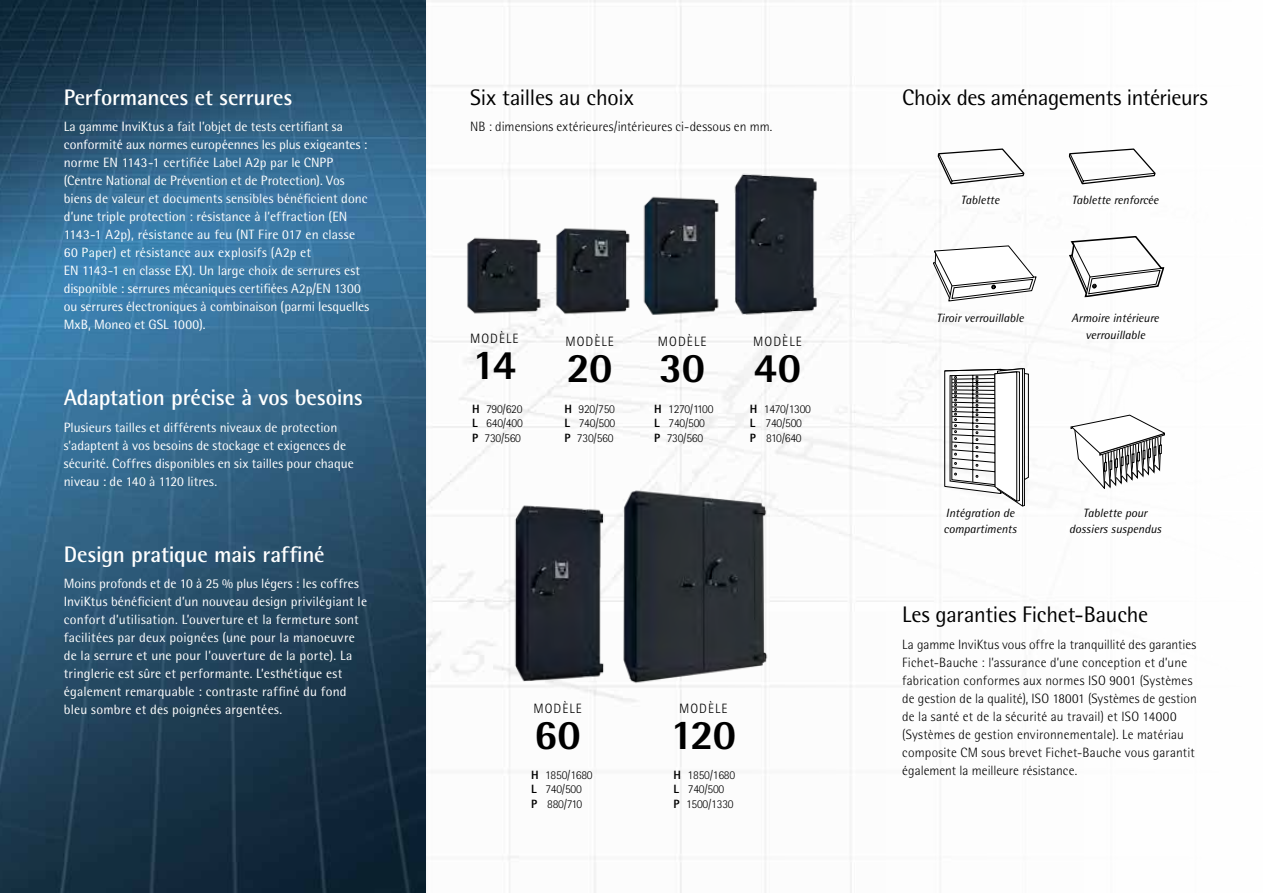
<style>
.page{position:relative;width:1263px;height:893px;background:#fff}
.page>*{position:absolute;margin:0;border:0;box-sizing:border-box;transform-origin:0 0}
.t1{font:800 42px "Rotis Semi Sans Std";letter-spacing:-.025em;color:#000}
.t2{font:700 22.5px "Rotis Semi Sans Std";letter-spacing:-.01em;color:#fff}
.t3{font:22.5px "Rotis Semi Sans Std";letter-spacing:-.015em;color:#000}
.t4{font:13.5px/18px "Rotis Semi Sans Std";letter-spacing:.005em;color:#fff}
.t5{font:300 13.5px/18px "Rotis Semi Sans Std";letter-spacing:.01em;color:#000}
.t6{font:300 13.5px "Rotis Sans Serif Std";letter-spacing:.08em;color:#000}
.t7{font:300 12px/14.4px "Rotis Sans Serif Std";letter-spacing:-.02em;color:#000}
.t8{font:italic 12px/16.5px "Rotis Semi Sans Std";color:#000;text-align:center}
.s1{font-weight:800}
</style>
<div class="page">
<img style="left:0;top:0;width:1165px;height:893px">
<img style="left:610px;top:475px;width:166px;height:215px">
<img style="left:463px;top:230px;width:81px;height:89px">
<img style="left:552px;top:223px;width:84px;height:96px">
<img style="left:638px;top:191px;width:86px;height:126px">
<img style="left:726px;top:166px;width:102px;height:155px">
<img style="left:505px;top:492px;width:108px;height:201px">
<svg style="left:1069px;top:236px;width:95px;height:61px"></svg>
<svg style="left:938px;top:148px;width:86px;height:36px"></svg>
<svg style="left:1069px;top:148px;width:86px;height:36px"></svg>
<svg style="left:1070px;top:415px;width:95px;height:74px"></svg>
<svg style="left:933px;top:246px;width:103px;height:55px"></svg>
<svg style="left:944px;top:368px;width:85px;height:138px"></svg>
<h2 class="t2" style="left:64px;top:83px;width:230px">Performances et serrures</h2>
<p class="t4" style="left:64px;top:118px;width:307px">La gamme InviKtus a fait l’objet de tests certifiant sa conformité aux normes européennes les plus exigeantes : norme EN 1143-1 certifiée Label A2p par le CNPP (Centre National de Prévention et de Protection). Vos biens de valeur et documents sensibles bénéficient donc d’une triple protection : résistance à l’effraction (EN 1143-1 A2p), résistance au feu (NT Fire 017 en classe 60 Paper) et résistance aux explosifs (A2p et<br>EN 1143-1 en classe EX). Un large choix de serrures est disponible : serrures mécaniques certifiées A2p/EN 1300 ou serrures électroniques à combinaison (parmi lesquelles MxB, Moneo et GSL 1000).</p>
<h2 class="t2" style="left:64px;top:384px;width:301px">Adaptation précise à vos besoins</h2>
<p class="t4" style="left:64px;top:418px;width:292px">Plusieurs tailles et différents niveaux de protection s’adaptent à vos besoins de stockage et exigences de sécurité. Coffres disponibles en six tailles pour chaque niveau : de 140 à 1120 litres.</p>
<h2 class="t2" style="left:64px;top:540px;width:262px">Design pratique mais raffiné</h2>
<p class="t4" style="left:64px;top:575px;width:305px">Moins profonds et de 10 à 25 % plus légers : les coffres InviKtus bénéficient d’un nouveau design privilégiant le confort d’utilisation. L’ouverture et la fermeture sont facilitées par deux poignées (une pour la manoeuvre de la serrure et une pour l’ouverture de la porte). La tringlerie est sûre et performante. L’esthétique est également remarquable : contraste raffiné du fond bleu sombre et des poignées argentées.</p>
<h2 class="t3" style="left:470px;top:84px;width:165px">Six tailles au choix</h2>
<h2 class="t3" style="left:902px;top:84px;width:307px">Choix des aménagements intérieurs</h2>
<p class="t5" style="left:470px;top:118px;width:304px">NB : dimensions extérieures/intérieures ci-dessous en mm.</p>
<p class="t6" style="left:470px;top:331px;width:50px">MODÈLE</p>
<h1 class="t1" style="left:473px;top:338px;width:45px">14</h1>
<p class="t7" style="left:472px;top:402px;width:52px;text-align:justify"><span class="s1">H</span> 790/620<br><span class="s1">L</span> 640/400<br><span class="s1">P</span> 730/560</p>
<p class="t6" style="left:565px;top:334px;width:50px">MODÈLE</p>
<h1 class="t1" style="left:567px;top:341px;width:47px">20</h1>
<p class="t7" style="left:565px;top:402px;width:52px;text-align:justify"><span class="s1">H</span> 920/750<br><span class="s1">L</span> 740/500<br><span class="s1">P</span> 730/560</p>
<p class="t6" style="left:658px;top:334px;width:50px">MODÈLE</p>
<h1 class="t1" style="left:659px;top:341px;width:48px">30</h1>
<p class="t6" style="left:753px;top:334px;width:50px">MODÈLE</p>
<h1 class="t1" style="left:754px;top:341px;width:49px">40</h1>
<p class="t7" style="left:654px;top:402px;width:61px"><span class="s1">H</span> 1270/1100<br><span class="s1">L</span> 740/500<br><span class="s1">P</span> 730/560</p>
<p class="t7" style="left:750px;top:402px;width:63px"><span class="s1">H</span> 1470/1300<br><span class="s1">L</span> 740/500<br><span class="s1">P</span> 810/640</p>
<p class="t6" style="left:533px;top:700px;width:50px">MODÈLE</p>
<h1 class="t1" style="left:534px;top:708px;width:48px">60</h1>
<p class="t7" style="left:531px;top:767px;width:63px"><span class="s1">H</span> 1850/1680<br><span class="s1">L</span> 740/500<br><span class="s1">P</span> 880/710</p>
<p class="t6" style="left:679px;top:700px;width:50px">MODÈLE</p>
<h1 class="t1" style="left:670px;top:708px;width:67px">120</h1>
<p class="t7" style="left:674px;top:767px;width:63px"><span class="s1">H</span> 1850/1680<br><span class="s1">L</span> 740/500<br><span class="s1">P</span> 1500/1330</p>
<p class="t8" style="left:961px;top:191px;width:40px">Tablette</p>
<p class="t8" style="left:937px;top:310px;width:89px">Tiroir verrouillable</p>
<p class="t8" style="left:1072px;top:191px;width:88px">Tablette renforcée</p>
<p class="t8" style="left:1071px;top:310px;width:89px">Armoire intérieure verrouillable</p>
<p class="t8" style="left:944px;top:504px;width:75px;text-align:left">Intégration de compartiments</p>
<p class="t8" style="left:1069px;top:504px;width:94px">Tablette pour dossiers suspendus</p>
<h2 class="t3" style="left:902px;top:601px;width:248px">Les garanties Fichet-Bauche</h2>
<p class="t5" style="left:902px;top:635px;width:296px">La gamme InviKtus vous offre la tranquillité des garanties Fichet-Bauche : l’assurance d’une conception et d’une fabrication conformes aux normes ISO 9001 (Systèmes de gestion de la qualité), ISO 18001 (Systèmes de gestion de la santé et de la sécurité au travail) et ISO 14000 (Systèmes de gestion environnementale). Le matériau composite CM sous brevet Fichet-Bauche vous garantit également la meilleure résistance.</p>
</div>
